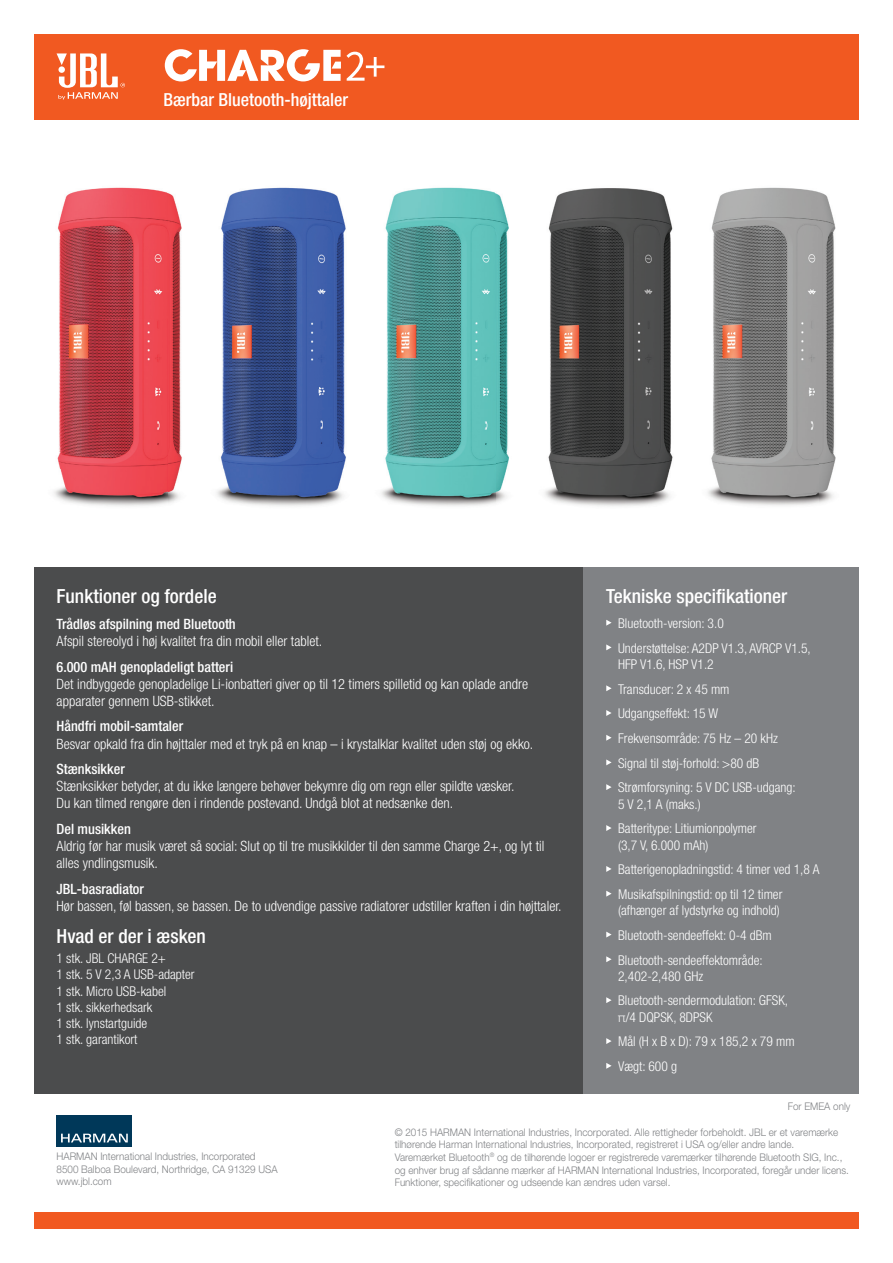
<style>
.page{position:relative;width:893px;height:1263px;background:#fff}
.page>*{position:absolute;margin:0;border:0;box-sizing:border-box;transform-origin:0 0}
.t1{font:500 condensed 19.5px "Helvetica Neue LT Pro";color:#fff}
.t2{font:500 condensed 18px "Helvetica Neue LT Pro";color:#fff}
.t3{font:300 condensed 14.25px/17.1px "Helvetica Neue LT Pro";color:#fff}
.t4{font:500 condensed 14.25px "Helvetica Neue LT Pro";color:#fff}
.t5{font:300 condensed 13.5px/24.8px "Helvetica Neue LT Pro";color:#fff}
.t6{font:300 10.5px/12.6px "Helvetica Neue LT Pro";color:#808285;scale:.94 1}
</style>
<div class="page">
<div style="left:34px;top:1213px;width:825px;height:16px;background:#f15921"></div>
<div style="left:34px;top:567px;width:550px;height:527px;background:#4b4c4d"></div>
<div style="left:584px;top:567px;width:275px;height:527px;background:#808285"></div>
<svg style="left:606px;top:620px;width:6px;height:6px"></svg>
<svg style="left:606px;top:644px;width:6px;height:6px"></svg>
<svg style="left:606px;top:685px;width:6px;height:6px"></svg>
<svg style="left:606px;top:710px;width:6px;height:6px"></svg>
<svg style="left:606px;top:735px;width:6px;height:6px"></svg>
<svg style="left:606px;top:759px;width:6px;height:6px"></svg>
<svg style="left:606px;top:784px;width:6px;height:6px"></svg>
<svg style="left:606px;top:825px;width:6px;height:6px"></svg>
<svg style="left:606px;top:866px;width:6px;height:6px"></svg>
<svg style="left:606px;top:891px;width:6px;height:6px"></svg>
<svg style="left:606px;top:931px;width:6px;height:6px"></svg>
<svg style="left:606px;top:956px;width:6px;height:6px"></svg>
<svg style="left:606px;top:997px;width:6px;height:6px"></svg>
<svg style="left:606px;top:1038px;width:6px;height:6px"></svg>
<svg style="left:606px;top:1063px;width:6px;height:6px"></svg>
<div style="left:57px;top:1116px;width:75px;height:31px;background:#003859"></div>
<svg style="left:61px;top:1134px;width:67px;height:8px"></svg>
<div style="left:34px;top:34px;width:825px;height:85px;background:#f15921"></div>
<svg style="left:57px;top:53px;width:68px;height:47px"></svg>
<svg style="left:165px;top:49px;width:219px;height:32px"></svg>
<img style="left:54px;top:187px;width:128px;height:319px">
<img style="left:216px;top:187px;width:130px;height:319px">
<img style="left:381px;top:187px;width:128px;height:319px">
<img style="left:544px;top:188px;width:129px;height:318px">
<img style="left:707px;top:187px;width:129px;height:319px">
<h2 class="t2" style="left:163px;top:89px;width:186px">Bærbar Bluetooth-højttaler</h2>
<h1 class="t1" style="left:57px;top:585px;width:162px">Funktioner og fordele</h1>
<p class="t4" style="left:57px;top:615px;width:181px">Trådløs afspilning med Bluetooth</p>
<p class="t3" style="left:57px;top:632px;width:267px">Afspil stereolyd i høj kvalitet fra din mobil eller tablet.</p>
<p class="t4" style="left:57px;top:658px;width:178px">6.000 mAH genopladeligt batteri</p>
<p class="t3" style="left:57px;top:675px;width:473px">Det indbyggede genopladelige Li-ionbatteri giver op til 12 timers spilletid og kan oplade andre apparater gennem USB-stikket.</p>
<p class="t4" style="left:57px;top:718px;width:128px">Håndfri mobil-samtaler</p>
<p class="t3" style="left:57px;top:735px;width:478px">Besvar opkald fra din højttaler med et tryk på en knap – i krystalklar kvalitet uden støj og ekko.</p>
<p class="t4" style="left:57px;top:760px;width:70px">Stænksikker</p>
<p class="t3" style="left:57px;top:777px;width:460px">Stænksikker betyder, at du ikke længere behøver bekymre dig om regn eller spildte væsker.<br>Du kan tilmed rengøre den i rindende postevand. Undgå blot at nedsænke den.</p>
<p class="t4" style="left:57px;top:820px;width:76px">Del musikken</p>
<p class="t3" style="left:57px;top:837px;width:489px">Aldrig før har musik været så social: Slut op til tre musikkilder til den samme Charge 2+, og lyt til alles yndlingsmusik.</p>
<p class="t4" style="left:57px;top:880px;width:89px">JBL-basradiator</p>
<p class="t3" style="left:57px;top:897px;width:507px">Hør bassen, føl bassen, se bassen. De to udvendige passive radiatorer udstiller kraften i din højttaler.</p>
<h1 class="t1" style="left:57px;top:924px;width:151px">Hvad er der i æsken</h1>
<p class="t5" style="left:57px;top:950px;width:140px;line-height:16.2px">1 stk. JBL CHARGE 2+<br>1 stk. 5 V 2,3 A USB-adapter<br>1 stk. Micro USB-kabel<br>1 stk. sikkerhedsark<br>1 stk. lynstartguide<br>1 stk. garantikort</p>
<h1 class="t1" style="left:606px;top:585px;width:183px">Tekniske specifikationer</h1>
<p class="t5" style="left:618px;top:611px;width:194px">Bluetooth-version: 3.0<br>Understøttelse: A2DP V1.3, AVRCP V1.5,</p>
<p class="t5" style="left:618px;top:652px;width:179px">HFP V1.6, HSP V1.2<br>Transducer: 2 x 45 mm<br>Udgangseffekt: 15 W<br>Frekvensområde: 75 Hz – 20 kHz<br>Signal til støj-forhold: &gt;80 dB<br>Strømforsyning: 5 V DC USB-udgang:</p>
<p class="t5" style="left:618px;top:791px;width:140px">5 V 2,1 A (maks.)<br>Batteritype: Litiumionpolymer</p>
<p class="t5" style="left:618px;top:832px;width:203px">(3,7 V, 6.000 mAh)<br>Batterigenopladningstid: 4 timer ved 1,8 A<br>Musikafspilningstid: op til 12 timer</p>
<p class="t5" style="left:618px;top:898px;width:163px">(afhænger af lydstyrke og indhold)<br>Bluetooth-sendeeffekt: 0-4 dBm<br>Bluetooth-sendeeffektområde:</p>
<p class="t5" style="left:618px;top:963px;width:171px">2,402-2,480 GHz<br>Bluetooth-sendermodulation: GFSK,</p>
<p class="t5" style="left:618px;top:1004px;width:178px">π/4 DQPSK, 8DPSK<br>Mål (H x B x D): 79 x 185,2 x 79 mm<br>Vægt: 600 g</p>
<p class="t6" style="left:788px;top:1099px;width:68px">For EMEA only</p>
<p class="t6" style="left:57px;top:1150px;width:237px">HARMAN International Industries, Incorporated<br>8500 Balboa Boulevard, Northridge, CA 91329 USA www.jbl.com</p>
<p class="t6" style="left:395px;top:1125px;width:485px">© 2015 HARMAN International Industries, Incorporated. Alle rettigheder forbeholdt. JBL er et varemærke tilhørende Harman International Industries, Incorporated, registreret i USA og/eller andre lande.<br>Varemærket Bluetooth<sup>®</sup> og de tilhørende logoer er registrerede varemærker tilhørende Bluetooth SIG, Inc., og enhver brug af sådanne mærker af HARMAN International Industries, Incorporated, foregår under licens.<br>Funktioner, specifikationer og udseende kan ændres uden varsel.</p>
</div>
